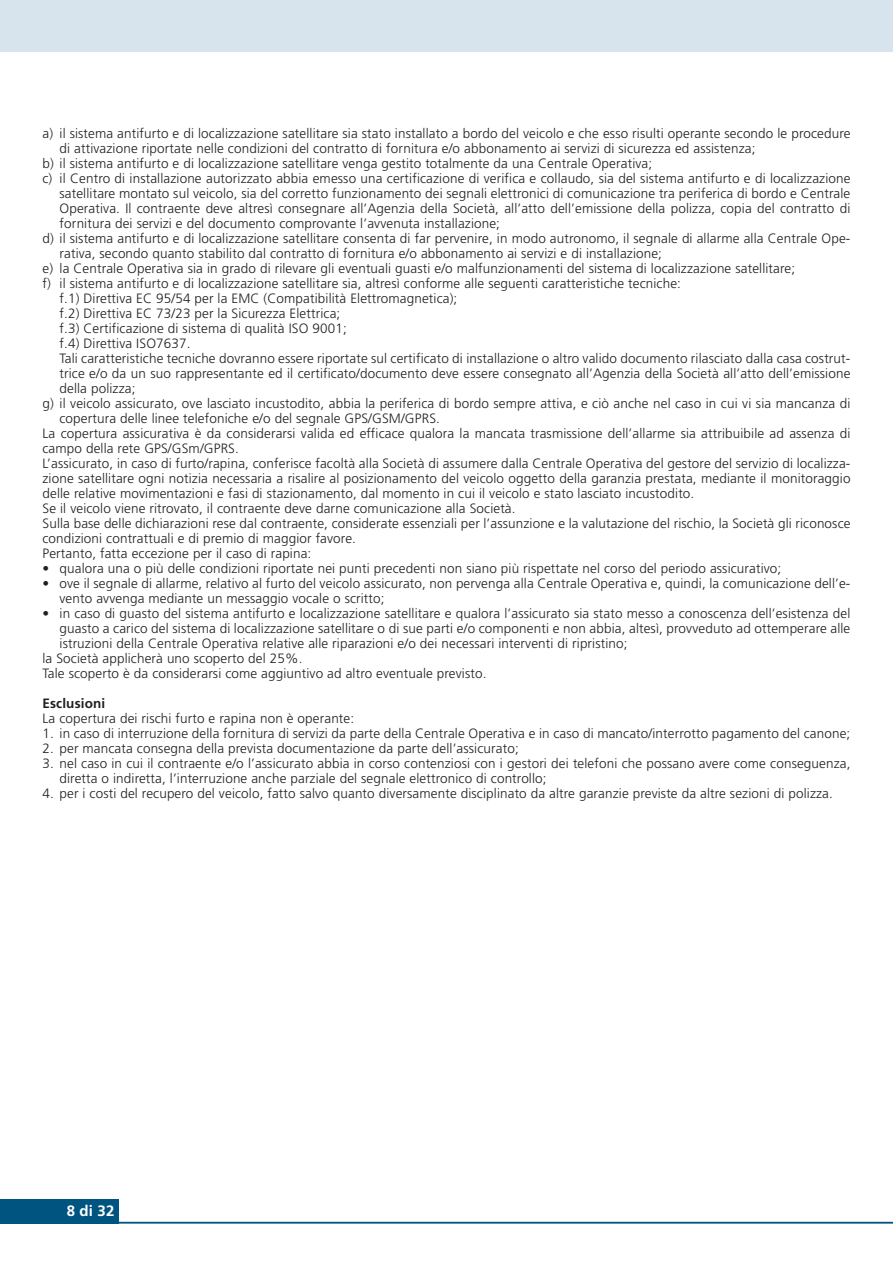
<style>
.page{position:relative;width:893px;height:1263px;background:#fff}
.page>*{position:absolute;margin:0;border:0;box-sizing:border-box;transform-origin:0 0}
.t1{font:700 15px "Frutiger LT Std";color:#fff}
.t2{font:300 13.5px/15px "Frutiger LT Std";letter-spacing:.01em;color:#231f20}
.t3{font:700 13.5px "Frutiger LT Std";letter-spacing:.01em;color:#231f20}
</style>
<div class="page">
<hr style="left:0;top:1222px;width:893px;height:1px;background:#005480">
<div style="left:0;top:0;width:893px;height:52px;background:#d7e4ee"></div>
<div style="left:0;top:1199px;width:119px;height:24px;background:#005480"></div>
<p class="t2" style="left:43px;top:126px;width:809px">a) il sistema antifurto e di localizzazione satellitare sia stato installato a bordo del veicolo e che esso risulti operante secondo le procedure</p>
<p class="t2" style="left:60px;top:141px;width:698px">di attivazione riportate nelle condizioni del contratto di fornitura e/o abbonamento ai servizi di sicurezza ed assistenza;</p>
<p class="t2" style="left:43px;top:156px;width:611px">b) il sistema antifurto e di localizzazione satellitare venga gestito totalmente da una Centrale Operativa;</p>
<p class="t2" style="left:43px;top:171px;width:809px">c) il Centro di installazione autorizzato abbia emesso una certificazione di verifica e collaudo, sia del sistema antifurto e di localizzazione</p>
<p class="t2" style="left:60px;top:186px;width:792px">satellitare montato sul veicolo, sia del corretto funzionamento dei segnali elettronici di comunicazione tra periferica di bordo e Centrale</p>
<p class="t2" style="left:60px;top:201px;width:792px">Operativa. Il contraente deve altresì consegnare all’Agenzia della Società, all’atto dell’emissione della polizza, copia del contratto di</p>
<p class="t2" style="left:60px;top:216px;width:442px">fornitura dei servizi e del documento comprovante l’avvenuta installazione;</p>
<p class="t2" style="left:43px;top:231px;width:809px">d) il sistema antifurto e di localizzazione satellitare consenta di far pervenire, in modo autronomo, il segnale di allarme alla Centrale Ope-</p>
<p class="t2" style="left:60px;top:246px;width:604px">rativa, secondo quanto stabilito dal contratto di fornitura e/o abbonamento ai servizi e di installazione;</p>
<p class="t2" style="left:43px;top:261px;width:754px">e) la Centrale Operativa sia in grado di rilevare gli eventuali guasti e/o malfunzionamenti del sistema di localizzazione satellitare;</p>
<p class="t2" style="left:43px;top:276px;width:640px">f) il sistema antifurto e di localizzazione satellitare sia, altresì conforme alle seguenti caratteristiche tecniche:</p>
<p class="t2" style="left:60px;top:291px;width:399px">f.1) Direttiva EC 95/54 per la EMC (Compatibilità Elettromagnetica);</p>
<p class="t2" style="left:60px;top:306px;width:282px">f.2) Direttiva EC 73/23 per la Sicurezza Elettrica;</p>
<p class="t2" style="left:60px;top:321px;width:289px">f.3) Certificazione di sistema di qualità ISO 9001;</p>
<p class="t2" style="left:60px;top:336px;width:132px">f.4) Direttiva ISO7637.</p>
<p class="t2" style="left:60px;top:351px;width:792px">Tali caratteristiche tecniche dovranno essere riportate sul certificato di installazione o altro valido documento rilasciato dalla casa costrut-</p>
<p class="t2" style="left:60px;top:366px;width:792px">trice e/o da un suo rappresentante ed il certificato/documento deve essere consegnato all’Agenzia della Società all’atto dell’emissione</p>
<p class="t2" style="left:60px;top:381px;width:78px">della polizza;</p>
<p class="t2" style="left:43px;top:396px;width:809px">g) il veicolo assicurato, ove lasciato incustodito, abbia la periferica di bordo sempre attiva, e ciò anche nel caso in cui vi sia mancanza di</p>
<p class="t2" style="left:60px;top:411px;width:382px">copertura delle linee telefoniche e/o del segnale GPS/GSM/GPRS.</p>
<p class="t2" style="left:43px;top:426px;width:809px">La copertura assicurativa è da considerarsi valida ed efficace qualora la mancata trasmissione dell’allarme sia attribuibile ad assenza di</p>
<p class="t2" style="left:43px;top:441px;width:198px">campo della rete GPS/GSm/GPRS.</p>
<p class="t2" style="left:43px;top:456px;width:809px">L’assicurato, in caso di furto/rapina, conferisce facoltà alla Società di assumere dalla Centrale Operativa del gestore del servizio di localizza-</p>
<p class="t2" style="left:43px;top:471px;width:809px">zione satellitare ogni notizia necessaria a risalire al posizionamento del veicolo oggetto della garanzia prestata, mediante il monitoraggio</p>
<p class="t2" style="left:43px;top:486px;width:653px">delle relative movimentazioni e fasi di stazionamento, dal momento in cui il veicolo e stato lasciato incustodito.</p>
<p class="t2" style="left:43px;top:501px;width:475px">Se il veicolo viene ritrovato, il contraente deve darne comunicazione alla Società.</p>
<p class="t2" style="left:43px;top:516px;width:809px">Sulla base delle dichiarazioni rese dal contraente, considerate essenziali per l’assunzione e la valutazione del rischio, la Società gli riconosce</p>
<p class="t2" style="left:43px;top:531px;width:315px">condizioni contrattuali e di premio di maggior favore.</p>
<p class="t2" style="left:43px;top:546px;width:270px">Pertanto, fatta eccezione per il caso di rapina:</p>
<p class="t2" style="left:43px;top:561px;width:740px">• qualora una o più delle condizioni riportate nei punti precedenti non siano più rispettate nel corso del periodo assicurativo;</p>
<p class="t2" style="left:60px;top:576px;width:792px;text-indent:-17px">• ove il segnale di allarme, relativo al furto del veicolo assicurato, non pervenga alla Centrale Operativa e, quindi, la comunicazione dell’e&shy;vento avvenga mediante un messaggio vocale o scritto;</p>
<p class="t2" style="left:43px;top:606px;width:809px">• in caso di guasto del sistema antifurto e localizzazione satellitare e qualora l’assicurato sia stato messo a conoscenza dell’esistenza del</p>
<p class="t2" style="left:60px;top:621px;width:792px">guasto a carico del sistema di localizzazione satellitare o di sue parti e/o componenti e non abbia, altesì, provveduto ad ottemperare alle</p>
<p class="t2" style="left:60px;top:636px;width:570px">istruzioni della Centrale Operativa relative alle riparazioni e/o dei necessari interventi di ripristino;</p>
<p class="t2" style="left:43px;top:651px;width:261px">la Società applicherà uno scoperto del 25%.</p>
<p class="t2" style="left:43px;top:666px;width:445px">Tale scoperto è da considerarsi come aggiuntivo ad altro eventuale previsto.</p>
<p class="t3" style="left:43px;top:695px;width:64px">Esclusioni</p>
<p class="t2" style="left:43px;top:711px;width:313px">La copertura dei rischi furto e rapina non è operante:</p>
<p class="t2" style="left:43px;top:726px;width:809px">1. in caso di interruzione della fornitura di servizi da parte della Centrale Operativa e in caso di mancato/interrotto pagamento del canone;</p>
<p class="t2" style="left:43px;top:741px;width:478px">2. per mancata consegna della prevista documentazione da parte dell’assicurato;</p>
<p class="t2" style="left:60px;top:756px;width:792px;text-indent:-17px">3. nel caso in cui il contraente e/o l’assicurato abbia in corso contenziosi con i gestori dei telefoni che possano avere come conseguenza, diretta o indiretta, l’interruzione anche parziale del segnale elettronico di controllo;</p>
<p class="t2" style="left:43px;top:786px;width:792px">4. per i costi del recupero del veicolo, fatto salvo quanto diversamente disciplinato da altre garanzie previste da altre sezioni di polizza.</p>
<p class="t1" style="left:67px;top:1202px;width:49px">8 di 32</p>
</div>
